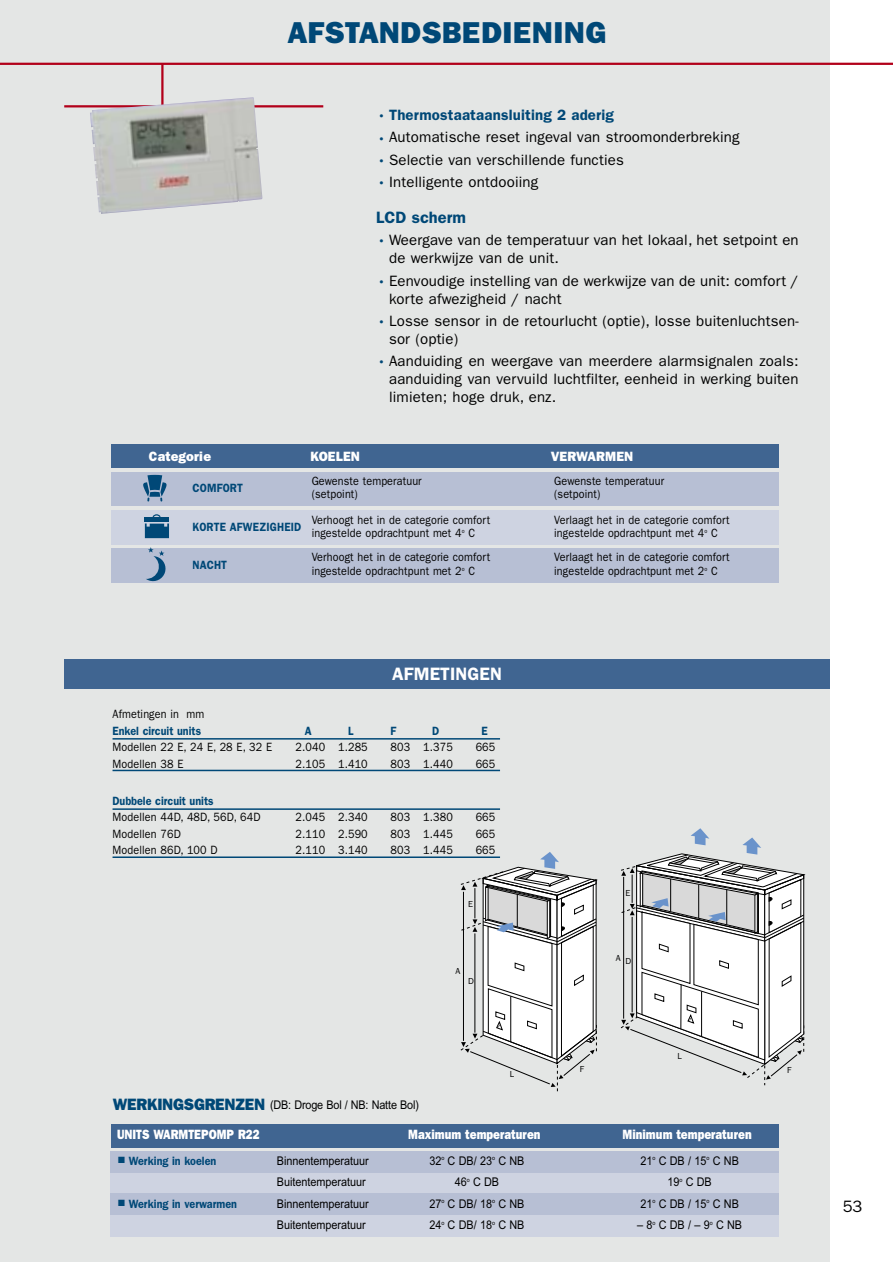
<style>
.page{position:relative;width:893px;height:1262px;background:#fff}
.page>*{position:absolute;margin:0;border:0;box-sizing:border-box;transform-origin:0 0}
.t1{font:800 30px "Franklin Gothic IT Cby BT";letter-spacing:.01em;color:#004877}
.t2{font:600 18px "Franklin Gothic";letter-spacing:.005em;color:#fff}
.t3{font:600 16.5px "Franklin Gothic";color:#004877}
.t4{font:16.5px "Franklin Gothic";color:#000}
.t5{font:15px/18px "Franklin Gothic";letter-spacing:.01em;color:#000}
.t6{font:600 15px "Franklin Gothic";letter-spacing:.01em;color:#004877}
.t7{font:800 13.5px "Franklin Gothic";color:#fff;scale:.85 1}
.t8{font:800 13.5px "Franklin Gothic";color:#fff;scale:.96 1}
.t9{font:12px "Franklin Gothic";letter-spacing:.01em;color:#000;scale:.9 1}
.t10{font:12px "Arial";color:#000;scale:.9 1}
.t11{font:600 12px "Franklin Gothic";color:#004877;scale:.9 1}
.t12{font:8.7px "Franklin Gothic";color:#000}
.s1{font-weight:400;font-size:18px}
.s2{font-size:18px;color:#004877}
.s3{font-family:"Franklin Gothic";font-weight:800;font-size:16.5px;color:#004877}
</style>
<div class="page">
<div style="left:0;top:0;width:830px;height:1262px;background:#e4e6e5"></div>
<hr style="left:112px;top:738px;width:388px;height:1px;background:#004877">
<hr style="left:112px;top:769px;width:388px;height:2px;background:#004877">
<hr style="left:112px;top:808px;width:388px;height:2px;background:#004877">
<hr style="left:112px;top:856px;width:388px;height:2px;background:#004877">
<svg style="left:460px;top:852px;width:137px;height:240px"></svg>
<svg style="left:620px;top:828px;width:184px;height:257px"></svg>
<hr style="left:161px;top:64px;width:2px;height:42px;background:#b2001a">
<hr style="left:64px;top:105px;width:259px;height:2px;background:#b2001a">
<img style="left:90px;top:97px;width:172px;height:117px">
<div style="left:111px;top:472px;width:668px;height:33px;background:#b7bfd4"></div>
<div style="left:111px;top:510px;width:668px;height:34px;background:#ced3e1"></div>
<div style="left:111px;top:548px;width:668px;height:34px;background:#b7bfd4"></div>
<div style="left:111px;top:444px;width:668px;height:24px;background:#406591"></div>
<svg style="left:143px;top:475px;width:24px;height:26px"></svg>
<svg style="left:145px;top:514px;width:24px;height:24px"></svg>
<svg style="left:146px;top:547px;width:20px;height:35px"></svg>
<div style="left:64px;top:659px;width:766px;height:30px;background:#406591"></div>
<div style="left:110px;top:1172px;width:668px;height:21px;background:#ced3e1"></div>
<div style="left:110px;top:1151px;width:668px;height:21px;background:#b7bfd4"></div>
<div style="left:110px;top:1215px;width:668px;height:21px;background:#ced3e1"></div>
<div style="left:110px;top:1193px;width:668px;height:22px;background:#b7bfd4"></div>
<div style="left:111px;top:1123px;width:667px;height:24px;background:#406591"></div>
<hr style="left:0;top:63px;width:892px;height:2px;background:#b2001a">
<h1 class="t1" style="left:288px;top:21px;width:319px">AFSTANDSBEDIENING</h1>
<p class="t6" style="left:376px;top:110px;width:239px"><span class="s1">•</span>Thermostaataansluiting 2 aderig</p>
<p class="t5" style="left:376px;top:130px;width:365px"><span class="s2">•</span>Automatische reset ingeval van stroomonderbreking</p>
<p class="t5" style="left:376px;top:152px;width:249px"><span class="s2">•</span>Selectie van verschillende functies</p>
<p class="t5" style="left:376px;top:174px;width:163px"><span class="s2">•</span>Intelligente ontdooiing</p>
<h3 class="t3" style="left:376px;top:212px;width:91px">LCD scherm</h3>
<p class="t5" style="left:389px;top:232px;width:411px;text-indent:-13px"><span class="s2">•</span>Weergave van de temperatuur van het lokaal, het setpoint en de werkwijze van de unit.</p>
<p class="t5" style="left:389px;top:273px;width:411px;text-indent:-13px"><span class="s2">•</span>Eenvoudige instelling van de werkwijze van de unit: comfort / korte afwezigheid / nacht</p>
<p class="t5" style="left:389px;top:313px;width:411px;text-indent:-13px"><span class="s2">•</span>Losse sensor in de retourlucht (optie), losse buitenluchtsen&shy;sor (optie)</p>
<p class="t5" style="left:389px;top:353px;width:411px;text-align:justify;text-indent:-13px"><span class="s2">•</span>Aanduiding en weergave van meerdere alarmsignalen zoals: aanduiding van vervuild luchtfilter, eenheid in werking buiten limieten; hoge druk, enz.</p>
<p class="t8" style="left:149px;top:452px;width:66px">Categorie</p>
<p class="t8" style="left:310px;top:452px;width:53px">KOELEN</p>
<p class="t8" style="left:550px;top:452px;width:88px">VERWARMEN</p>
<p class="t11" style="left:192px;top:484px;width:58px">COMFORT</p>
<p class="t9" style="left:312px;top:476px;width:124px">Gewenste temperatuur</p>
<p class="t9" style="left:554px;top:476px;width:124px">Gewenste temperatuur</p>
<p class="t9" style="left:312px;top:490px;width:53px">(setpoint)</p>
<p class="t9" style="left:554px;top:490px;width:53px">(setpoint)</p>
<p class="t11" style="left:192px;top:523px;width:122px">KORTE AFWEZIGHEID</p>
<p class="t11" style="left:192px;top:560px;width:40px">NACHT</p>
<p class="t9" style="left:312px;top:515px;width:200px">Verhoogt het in de categorie comfort</p>
<p class="t9" style="left:554px;top:515px;width:196px">Verlaagt het in de categorie comfort</p>
<p class="t9" style="left:312px;top:529px;width:183px">ingestelde opdrachtpunt met 4<sup>o</sup> C</p>
<p class="t9" style="left:554px;top:529px;width:183px">ingestelde opdrachtpunt met 4<sup>o</sup> C</p>
<p class="t9" style="left:312px;top:553px;width:200px">Verhoogt het in de categorie comfort</p>
<p class="t9" style="left:554px;top:553px;width:196px">Verlaagt het in de categorie comfort</p>
<p class="t9" style="left:312px;top:566px;width:183px">ingestelde opdrachtpunt met 2<sup>o</sup> C</p>
<p class="t9" style="left:554px;top:566px;width:183px">ingestelde opdrachtpunt met 2<sup>o</sup> C</p>
<h2 class="t2" style="left:392px;top:668px;width:111px">AFMETINGEN</h2>
<p class="t9" style="left:112px;top:710px;width:103px">Afmetingen in mm</p>
<p class="t11" style="left:112px;top:726px;width:100px">Enkel circuit units</p>
<p class="t11" style="left:305px;top:726px;width:9px">A</p>
<p class="t11" style="left:348px;top:726px;width:7px">L</p>
<p class="t11" style="left:390px;top:726px;width:8px">F</p>
<p class="t11" style="left:432px;top:726px;width:9px">D</p>
<p class="t11" style="left:481px;top:726px;width:8px">E</p>
<p class="t9" style="left:112px;top:743px;width:179px">Modellen 22 E, 24 E, 28 E, 32 E</p>
<p class="t9" style="left:295px;top:743px;width:82px">2.040 1.285</p>
<p class="t9" style="left:390px;top:743px;width:71px">803 1.375</p>
<p class="t9" style="left:475px;top:743px;width:23px">665</p>
<p class="t9" style="left:112px;top:759px;width:80px">Modellen 38 E</p>
<p class="t9" style="left:295px;top:759px;width:82px">2.105 1.410</p>
<p class="t9" style="left:390px;top:759px;width:71px">803 1.440</p>
<p class="t9" style="left:475px;top:759px;width:23px">665</p>
<p class="t11" style="left:112px;top:796px;width:114px">Dubbele circuit units</p>
<p class="t9" style="left:112px;top:813px;width:166px">Modellen 44D, 48D, 56D, 64D</p>
<p class="t9" style="left:295px;top:813px;width:82px">2.045 2.340</p>
<p class="t9" style="left:390px;top:813px;width:71px">803 1.380</p>
<p class="t9" style="left:475px;top:813px;width:23px">665</p>
<p class="t9" style="left:112px;top:829px;width:77px">Modellen 76D</p>
<p class="t9" style="left:295px;top:829px;width:82px">2.110 2.590</p>
<p class="t9" style="left:390px;top:829px;width:71px">803 1.445</p>
<p class="t9" style="left:475px;top:829px;width:23px">665</p>
<p class="t9" style="left:112px;top:846px;width:118px">Modellen 86D, 100 D</p>
<p class="t9" style="left:295px;top:846px;width:82px">2.110 3.140</p>
<p class="t9" style="left:390px;top:846px;width:71px">803 1.445</p>
<p class="t9" style="left:475px;top:846px;width:23px">665</p>
<p class="t12" style="left:468px;top:900px;width:6px">E</p>
<p class="t12" style="left:455px;top:968px;width:6px">A</p>
<p class="t12" style="left:468px;top:978px;width:7px">D</p>
<p class="t12" style="left:510px;top:1071px;width:6px">L</p>
<p class="t12" style="left:625px;top:889px;width:6px">E</p>
<p class="t12" style="left:615px;top:956px;width:17px">A D</p>
<p class="t12" style="left:580px;top:1066px;width:6px">F</p>
<p class="t12" style="left:677px;top:1052px;width:6px">L</p>
<p class="t10" style="left:113px;top:1100px;width:341px"><span class="s3">WERKINGSGRENZEN</span> (DB: Droge Bol / NB: Natte Bol)</p>
<p class="t7" style="left:117px;top:1129px;width:169px">UNITS WARMTEPOMP R22</p>
<p class="t7" style="left:408px;top:1129px;width:157px">Maximum temperaturen</p>
<p class="t7" style="left:622px;top:1129px;width:153px">Minimum temperaturen</p>
<p class="t11" style="left:118px;top:1156px;width:111px">■ Werking in koelen</p>
<p class="t10" style="left:277px;top:1156px;width:104px">Binnentemperatuur</p>
<p class="t10" style="left:429px;top:1156px;width:107px">32<sup>o</sup> C DB/ 23<sup>o</sup> C NB</p>
<p class="t10" style="left:640px;top:1156px;width:111px">21<sup>o</sup> C DB / 15<sup>o</sup> C NB</p>
<p class="t10" style="left:277px;top:1177px;width:100px">Buitentemperatuur</p>
<p class="t10" style="left:454px;top:1177px;width:51px">46<sup>o</sup> C DB</p>
<p class="t10" style="left:667px;top:1177px;width:51px">19<sup>o</sup> C DB</p>
<p class="t11" style="left:118px;top:1199px;width:134px">■ Werking in verwarmen</p>
<p class="t10" style="left:277px;top:1199px;width:104px">Binnentemperatuur</p>
<p class="t10" style="left:429px;top:1199px;width:107px">27<sup>o</sup> C DB/ 18<sup>o</sup> C NB</p>
<p class="t10" style="left:640px;top:1199px;width:111px">21<sup>o</sup> C DB / 15<sup>o</sup> C NB</p>
<p class="t10" style="left:277px;top:1220px;width:100px">Buitentemperatuur</p>
<p class="t10" style="left:429px;top:1220px;width:107px">24<sup>o</sup> C DB/ 18<sup>o</sup> C NB</p>
<p class="t10" style="left:637px;top:1220px;width:118px">– 8<sup>o</sup> C DB / – 9<sup>o</sup> C NB</p>
<p class="t12" style="left:787px;top:1066px;width:6px">F</p>
<h3 class="t4" style="left:842px;top:1201px;width:21px">53</h3>
</div>
